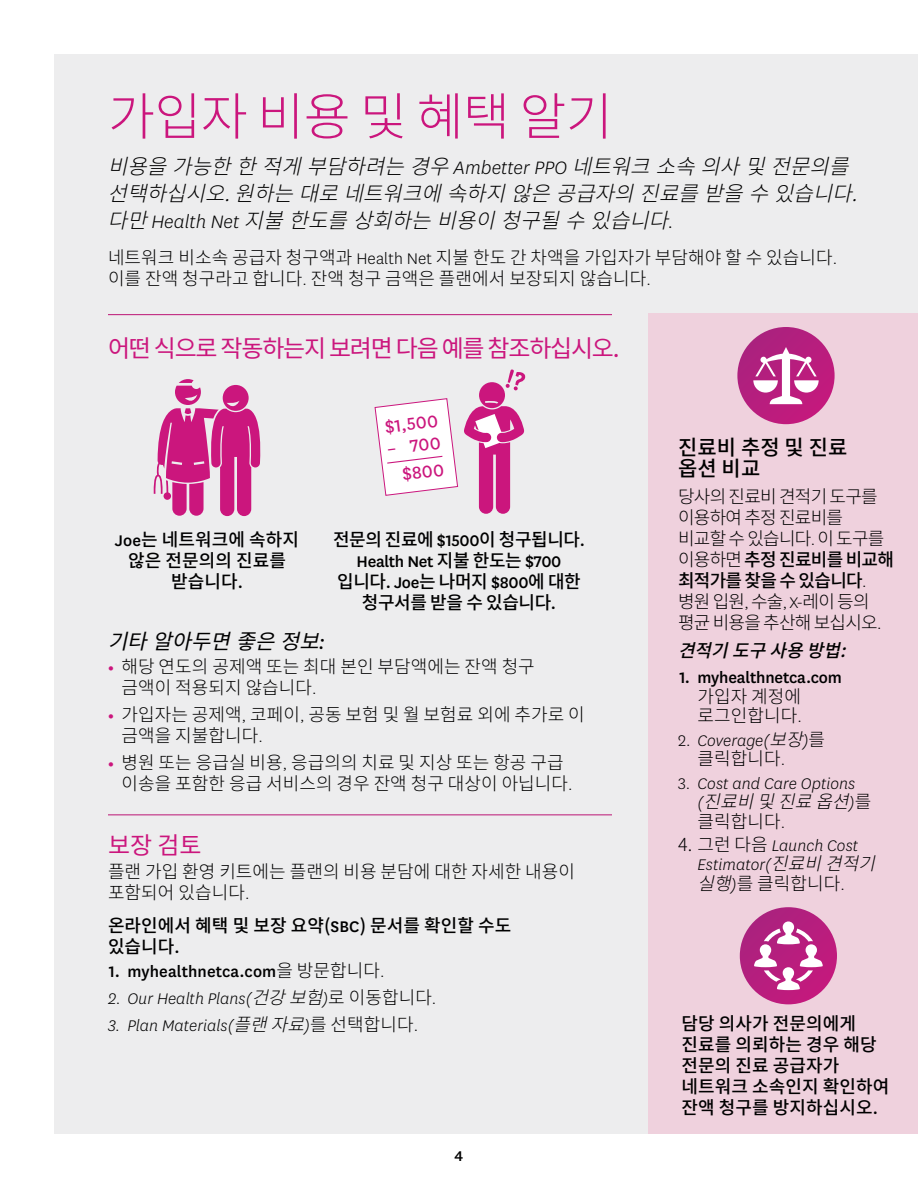
<style>
.page{position:relative;width:918px;height:1188px;background:#fff}
.page>*{position:absolute;margin:0;border:0;box-sizing:border-box;transform-origin:0 0}
.t1{font:300 51px "Noto Sans CJ Kkr";letter-spacing:-.01em;color:#cb167d}
.t2{font:24px "Noto Sans CJ Kkr";letter-spacing:-.05em;color:#cb167d}
.t3{font:italic 300 21px/27px "Noto Sans CJ Kkr";color:#000}
.t4{font:500 21px/21px "Noto Sans CJ Kkr";letter-spacing:.005em;color:#000}
.t5{font:italic 21px "Noto Sans CJ Kkr";color:#000}
.t6{font:19.8px/27.5px "Centene Sans";color:#cb167d;text-align:right}
.t7{font:300 18px/21px "Noto Sans CJ Kkr";letter-spacing:.005em;color:#000}
.t8{font:italic 300 18px/19.5px "Centene Sans";letter-spacing:.005em;color:#000}
.t9{font:500 18px/21px "Noto Sans CJ Kkr";letter-spacing:.005em;color:#000}
.t10{font:300 18px/21px "Noto Sans CJ Kkr";letter-spacing:-.04em;color:#000}
.t11{font:500 18px/21px "Noto Sans CJ Kkr";letter-spacing:-.02em;color:#000;text-align:center}
.t12{font:500 18px/19.5px "Centene Sans";letter-spacing:-.005em;color:#000}
.t13{font:italic 500 18px "Noto Sans CJ Kkr";color:#000}
.t14{font:500 16.5px "Centene Sans";color:#000}
.s1{font-family:"Centene Sans"}
.s2{font-family:"Centene Sans";font-weight:700;color:#cb167d}
.s3{font-family:"Noto Sans CJ Kkr";font-weight:300}
.s4{font-weight:300}
.s5{font-family:"Noto Sans CJ Kkr"}
.s6{font-family:"Noto Sans CJ Kkr";font-style:normal}
.s7{font-style:normal}
.s8{font-weight:500}
</style>
<div class="page">
<div style="left:54px;top:54px;width:864px;height:1080px;background:#ededee"></div>
<svg style="left:374px;top:398px;width:84px;height:98px"></svg>
<svg style="left:154px;top:379px;width:107px;height:137px"></svg>
<svg style="left:464px;top:369px;width:62px;height:145px"></svg>
<div style="left:648px;top:314px;width:270px;height:820px;background:#efd1dd"></div>
<hr style="left:108px;top:314px;width:504px;height:1px;background:#cb167d">
<hr style="left:108px;top:814px;width:504px;height:1px;background:#cb167d">
<svg style="left:737px;top:327px;width:98px;height:97px;background:#b8217f"></svg>
<svg style="left:753px;top:347px;width:66px;height:57px;background:#d16fac"></svg>
<svg style="left:740px;top:907px;width:97px;height:97px;background:#b71f7e"></svg>
<svg style="left:754px;top:921px;width:69px;height:69px;background:#cc60a4"></svg>
<h3 class="t1" style="left:108px;top:88px;width:506px">가입자 비용 및 혜택 알기</h3>
<p class="t3" style="left:108px;top:153px;width:763px">비용을가능한한적게부담하려는경우 <span class="s1">A m b e t t e r PP O</span> 네트워크소속의사및전문의를 선택하십시오. 원하는대로네트워크에속하지않은공급자의진료를받을수있습니다. 다만<span class="s1">H e a l t h N e t</span> 지불한도를상회하는비용이청구될수있습니다<span class="s1">.</span></p>
<p class="t7" style="left:108px;top:247px;width:731px">네트워크 비소속 공급자 청구액과 <span class="s1">Health Net</span> 지불 한도 간 차액을 가입자가 부담해야 할 수 있습니다<span class="s1">. </span>이를 잔액 청구라고 합니다<span class="s1">.</span> 잔액 청구 금액은 플랜에서 보장되지 않습니다<span class="s1">.</span></p>
<h4 class="t2" style="left:108px;top:334px;width:513px">어떤 식으로 작동하는지 보려면 다음 예를 참조하십시오<span class="s1">.</span></h4>
<p class="t9" style="left:115px;top:530px;width:186px;text-align:center"><span class="s1">Joe</span>는 네트워크에 속하지 않은 전문의의 진료를 받습니다<span class="s1">.</span></p>
<p class="t6" style="left:383px;top:412px;width:55px;rotate:-7deg">$1,500</p>
<p class="t6" style="left:385px;top:434px;width:56px;rotate:-7deg">– 700 $800</p>
<p class="t11" style="left:333px;top:529px;width:253px">전문의 진료에 <span class="s1">$1500</span>이 청구됩니다<span class="s1">.<br>Health Net</span> 지불 한도는 <span class="s1">$700 </span>입니다<span class="s1">. Joe</span>는 나머지 <span class="s1">$800</span>에 대한 청구서를 받을 수 있습니다<span class="s1">.</span></p>
<h5 class="t5" style="left:108px;top:630px;width:225px">기타알아두면좋은정보<span class="s1">:</span></h5>
<p class="t7" style="left:121px;top:657px;width:415px;text-indent:-14px"><span class="s2">•</span> 해당 연도의 공제액 또는 최대 본인 부담액에는 잔액 청구 금액이 적용되지 않습니다<span class="s1">.</span></p>
<p class="t7" style="left:121px;top:705px;width:465px;text-indent:-14px"><span class="s2">•</span> 가입자는 공제액<span class="s1">,</span> 코페이<span class="s1">,</span> 공동 보험 및 월 보험료 외에 추가로 이 금액을 지불합니다<span class="s1">.</span></p>
<p class="t7" style="left:121px;top:753px;width:453px;text-indent:-14px"><span class="s2">•</span> 병원 또는 응급실 비용<span class="s1">,</span> 응급의의 치료 및 지상 또는 항공 구급 이송을 포함한 응급 서비스의 경우 잔액 청구 대상이 아닙니다<span class="s1">.</span></p>
<h4 class="t2" style="left:108px;top:831px;width:95px">보장 검토</h4>
<p class="t7" style="left:108px;top:861px;width:469px">플랜 가입 환영 키트에는 플랜의 비용 분담에 대한 자세한 내용이 포함되어 있습니다<span class="s1">.</span></p>
<h5 class="t9" style="left:108px;top:915px;width:405px">온라인에서 혜택 및 보장 요약(<span class="s1">SBC</span>) 문서를 확인할 수도 있습니다<span class="s1">.</span></h5>
<p class="t12" style="left:109px;top:960px;width:277px">1. myhealthnetca.com<span class="s3">을 방문합니다</span><span class="s4">.</span></p>
<p class="t8" style="left:108px;top:988px;width:330px">2. Our Health Plans(<span class="s5">건강보험</span>)<span class="s6">로 이동합니다</span><span class="s7">.</span></p>
<p class="t8" style="left:108px;top:1015px;width:312px">3. Plan Materials(<span class="s5">플랜자료</span>)<span class="s6">를 선택합니다</span><span class="s7">.</span></p>
<p class="t14" style="left:455px;top:1145px;width:10px">4</p>
<h4 class="t4" style="left:678px;top:437px;width:171px">진료비 추정 및 진료 옵션 비교</h4>
<p class="t10" style="left:678px;top:487px;width:217px">당사의 진료비 견적기 도구를 이용하여 추정 진료비를 비교할 수 있습니다<span class="s1">.</span> 이 도구를 이용하면 <span class="s8">추정 진료비를 비교해 최적가를 찾을 수 있습니다</span><span class="s1">.</span></p>
<p class="t10" style="left:678px;top:592px;width:205px">병원 입원<span class="s1">,</span> 수술<span class="s1">, X-</span>레이 등의 평균 비용을 추산해 보십시오<span class="s1">.</span></p>
<h5 class="t13" style="left:678px;top:640px;width:180px">견적기도구사용방법:</h5>
<p class="t12" style="left:698px;top:667px;width:146px;text-indent:-18px">1. myhealthnetca.com <span class="s3">가입자 계정에 로그인합니다</span><span class="s4">.</span></p>
<p class="t8" style="left:697px;top:730px;width:129px;text-indent:-19px"><span class="s7">2.</span> Coverage(<span class="s5">보장</span>)<span class="s6">를 클릭합니다</span><span class="s7">.</span></p>
<p class="t8" style="left:697px;top:773px;width:175px;text-indent:-19px"><span class="s7">3.</span> Cost and Care Options (<span class="s5">진료비 및 진료 옵션</span>) <span class="s6">를 클릭합니다</span><span class="s7">.</span></p>
<p class="t8" style="left:697px;top:835px;width:190px;text-indent:-19px"><span class="s6">4. 그런 다음</span> Launch Cost<br>Estimator(<span class="s5">진료비견적기 실행</span>)<span class="s6">를 클릭합니다</span><span class="s7">.</span></p>
<p class="t9" style="left:682px;top:1013px;width:209px">담당 의사가 전문의에게 진료를 의뢰하는 경우 해당 전문의 진료 공급자가 네트워크 소속인지 확인하여 잔액 청구를 방지하십시오<span class="s1">.</span></p>
</div>
